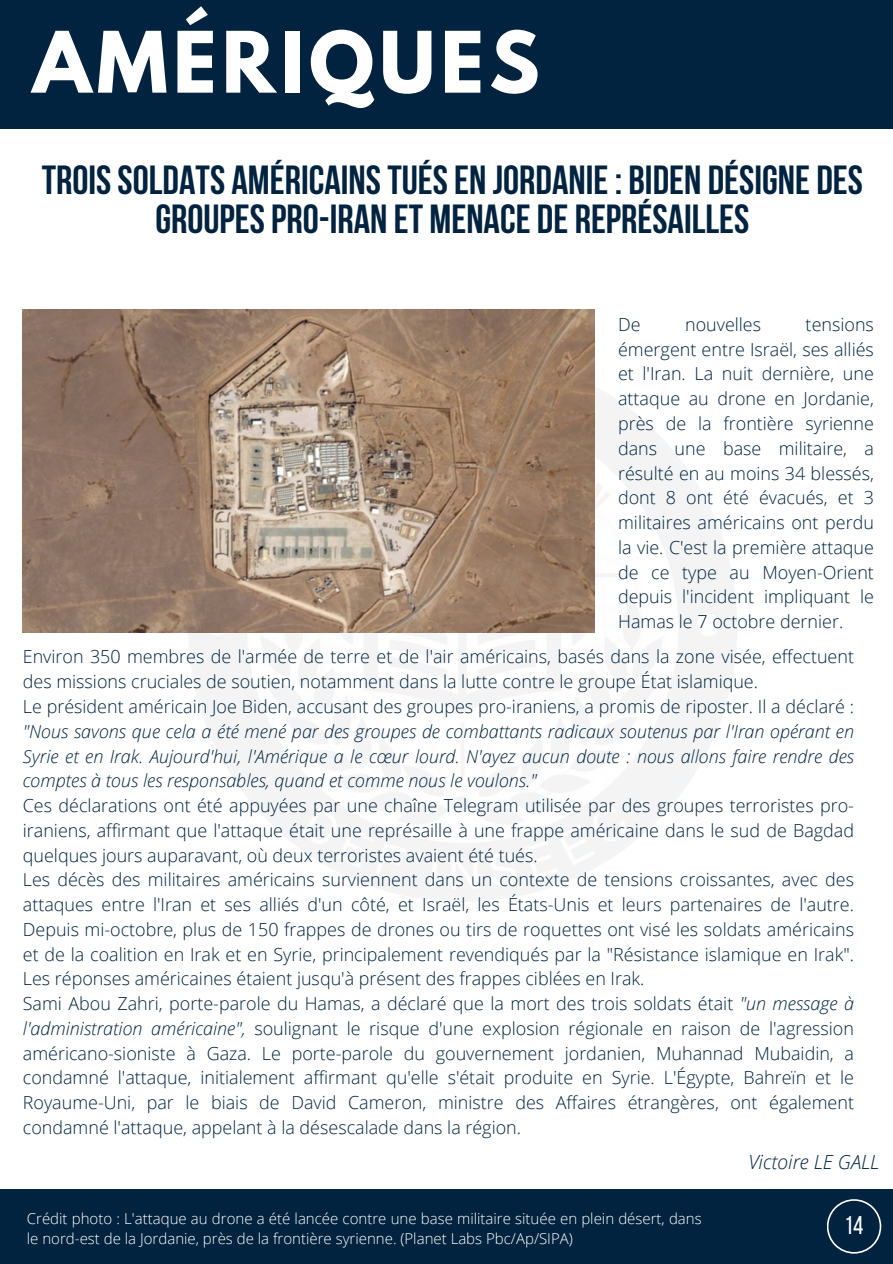
<style>
.page{position:relative;width:893px;height:1264px;background:#fff}
.page>*{position:absolute;margin:0;border:0;box-sizing:border-box;transform-origin:0 0}
.t1{font:700 75px "League Spartan";letter-spacing:.07em;color:#fff}
.t2{font:700 40.5px/38.2px "Bebas Neue";color:#01233f;text-align:center}
.t3{font:25.5px "Bebas Neue";color:#fff}
.t4{font:italic 300 19.5px "Open Sans";color:#01233f}
.t5{font:300 18px/24.8px "Open Sans";color:#01233f}
.t6{font:300 15px/20.2px "Open Sans";color:#fff}
.s1{font-style:italic}
</style>
<div class="page">
<div style="left:0;top:0;width:892px;height:128px;background:#01233f"></div>
<img style="left:188px;top:352px;width:549px;height:549px">
<div style="left:0;top:1188px;width:892px;height:75px;background:#01233f"></div>
<svg style="left:827px;top:1199px;width:54px;height:54px"></svg>
<img style="left:23px;top:309px;width:571px;height:323px">
<p class="t1" style="left:33px;top:25px;width:508px">AMÉRIQUES</p>
<h3 class="t2" style="left:42px;top:165px;width:822px">TROIS SOLDATS AMÉRICAINSTUÉSEN JORDANIE : BIDEN DÉSIGNE DES<br>GROUPESPRO-IRAN ET MENACE DE REPRÉSAILLES</h3>
<h3 class="t5" style="left:618px;top:311px;width:24px">De</h3>
<h3 class="t5" style="left:685px;top:311px;width:78px">nouvelles</h3>
<h3 class="t5" style="left:618px;top:311px;width:257px;text-align:justify;text-indent:187px">tensions émergent entre Israël, ses alliés et l'Iran. La nuit dernière, une attaque au drone en Jordanie, près de la frontière syrienne dans une base militaire, a résulté en au moins 34 blessés, dont 8 ont été évacués, et 3 militaires américains ont perdu la vie. C'est la première attaque de ce type au Moyen-Orient depuis l'incident impliquant le Hamas le 7 octobre dernier.</h3>
<h1 class="t5" style="left:23px;top:644px;width:832px">Environ 350 membres de l'armée de terre et de l'air américains, basés dans la zone visée, effectuent des missions cruciales de soutien, notamment dans la lutte contre le groupe État islamique.<br>Le président américain Joe Biden, accusant des groupes pro-iraniens, a promis de riposter. Il a déclaré : <span class="s1">"Nous savons que cela a été mené par des groupes de combattants radicaux soutenus par l'Iran opérant en Syrie et en Irak. Aujourd'hui, l'Amérique a le cœur lourd. N'ayez aucun doute : nous allons faire rendre des comptes à tous les responsables, quand et comme nous le voulons."<br></span>Ces déclarations ont été appuyées par une chaîne Telegram utilisée par des groupes terroristes pro&shy;iraniens, affirmant que l'attaque était une représaille à une frappe américaine dans le sud de Bagdad quelques jours auparavant, où deux terroristes avaient été tués.<br>Les décès des militaires américains surviennent dans un contexte de tensions croissantes, avec des attaques entre l'Iran et ses alliés d'un côté, et Israël, les États-Unis et leurs partenaires de l'autre.<br>Depuis mi-octobre, plus de 150 frappes de drones ou tirs de roquettes ont visé les soldats américains et de la coalition en Irak et en Syrie, principalement revendiqués par la "Résistance islamique en Irak".<br>Les réponses américaines étaient jusqu'à présent des frappes ciblées en Irak.<br>Sami Abou Zahri, porte-parole du Hamas, a déclaré que la mort des trois soldats était <span class="s1">"un message à l'administration américaine",</span> soulignant le risque d'une explosion régionale en raison de l'agression américano-sioniste à Gaza. Le porte-parole du gouvernement jordanien, Muhannad Mubaidin, a condamné l'attaque, initialement affirmant qu'elle s'était produite en Syrie. L'Égypte, Bahreïn et le Royaume-Uni, par le biais de David Cameron, ministre des Affaires étrangères, ont également condamné l'attaque, appelant à la désescalade dans la région.</h1>
<p class="t6" style="left:27px;top:1207px;width:676px">Crédit photo : L'attaque au drone a été lancée contre une base militaire située en plein désert, dans le nord-est de la Jordanie, près de la frontière syrienne. (Planet Labs Pbc/Ap/SIPA)</p>
<p class="t4" style="left:748px;top:1148px;width:132px">Victoire LE GALL</p>
<h3 class="t3" style="left:844px;top:1215px;width:20px">14</h3>
</div>
